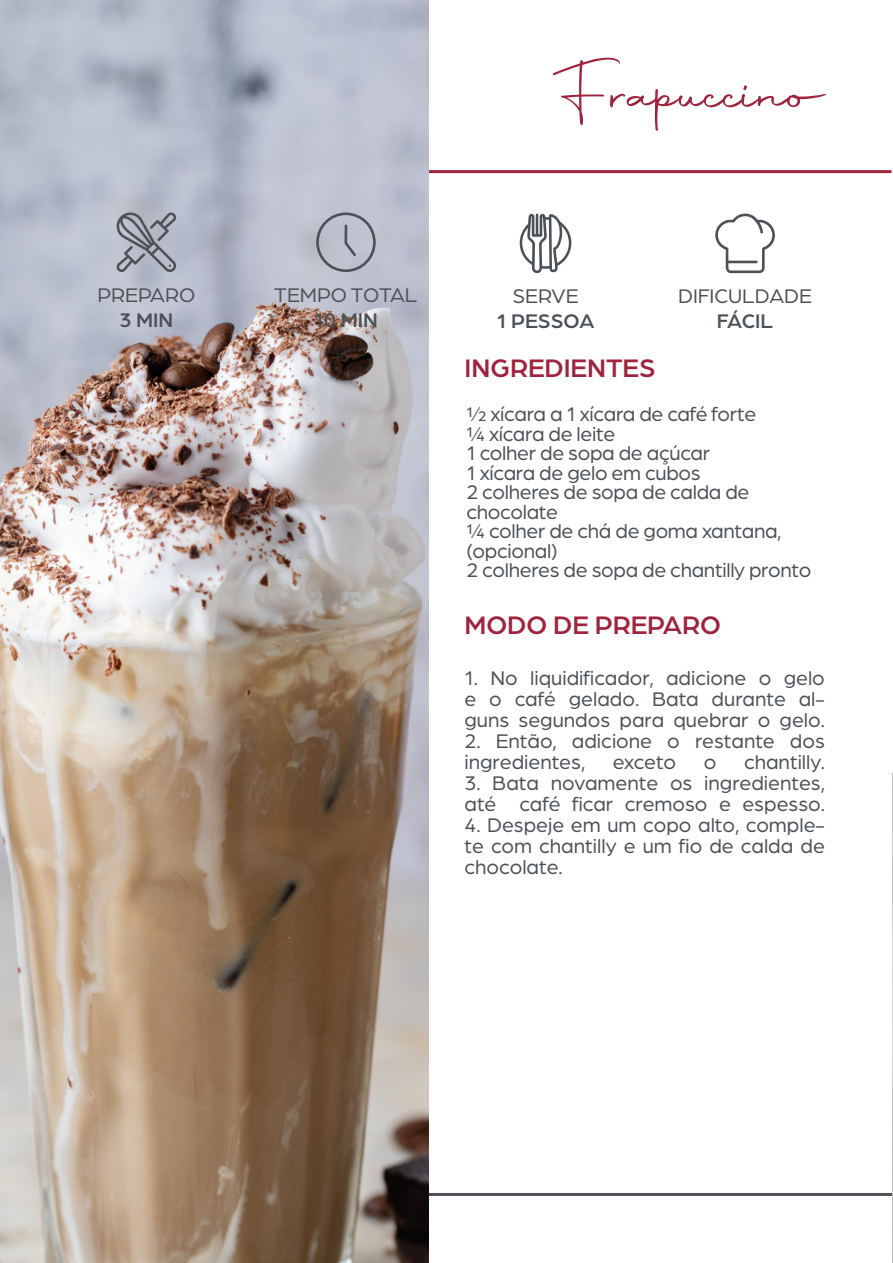
<style>
.page{position:relative;width:893px;height:1263px;background:#fff}
.page>*{position:absolute;margin:0;border:0;box-sizing:border-box;transform-origin:0 0}
.t1{font:66px "Autography";color:#a0233d}
.t2{font:500 27px "Arboria";color:#a0233d}
.t3{font:21px/19.5px "Arboria";letter-spacing:-.005em;color:#4b5156}
.t4{font:500 21px "Arboria";color:#4b5156}
</style>
<div class="page">
<hr style="left:359px;top:1193px;width:533px;height:3px;background:#4b5156">
<hr style="left:2px;top:170px;width:888px;height:3px;background:#a0233d">
<img style="left:0;top:0;width:428px;height:1263px">
<svg style="left:520px;top:214px;width:51px;height:59px"></svg>
<svg style="left:316px;top:212px;width:60px;height:60px;background:#acafbb"></svg>
<svg style="left:715px;top:213px;width:60px;height:60px"></svg>
<svg style="left:116px;top:212px;width:60px;height:61px;background:#989da9"></svg>
<img style="left:892px;top:774px;width:1px;height:489px">
<p class="t3" style="left:97px;top:284px;width:99px">PREPARO</p>
<p class="t4" style="left:119px;top:306px;width:55px">3 MIN</p>
<h1 class="t1" style="left:556px;top:51px;width:272px">Frapuccino</h1>
<p class="t3" style="left:274px;top:284px;width:145px">TEMPO TOTAL</p>
<p class="t4" style="left:314px;top:306px;width:66px">10 MIN</p>
<p class="t3" style="left:512px;top:285px;width:68px">SERVE</p>
<p class="t4" style="left:497px;top:307px;width:99px">1 PESSOA</p>
<p class="t2" style="left:464px;top:350px;width:193px">INGREDIENTES</p>
<p class="t3" style="left:678px;top:285px;width:136px">DIFICULDADE</p>
<p class="t4" style="left:717px;top:307px;width:58px">FÁCIL</p>
<p class="t3" style="left:466px;top:404px;width:346px">½ xícara a 1 xícara de café forte<br>¼ xícara de leite<br>1 colher de sopa de açúcar<br>1 xícara de gelo em cubos<br>2 colheres de sopa de calda de chocolate<br>¼ colher de chá de goma xantana, (opcional)<br>2 colheres de sopa de chantilly pronto</p>
<p class="t2" style="left:464px;top:607px;width:258px">MODO DE PREPARO</p>
<p class="t3" style="left:464px;top:667px;width:362px;line-height:21px;text-align:justify">1. No liquidificador, adicione o gelo e o café gelado. Bata durante al&shy;guns segundos para quebrar o gelo.</p>
<p class="t3" style="left:464px;top:730px;width:362px;line-height:21px">2. Então, adicione o restante dos ingredientes,</p>
<p class="t3" style="left:613px;top:752px;width:65px">exceto</p>
<p class="t3" style="left:704px;top:752px;width:14px">o</p>
<p class="t3" style="left:744px;top:752px;width:83px">chantilly.</p>
<p class="t3" style="left:464px;top:772px;width:362px;line-height:21px">3. Bata novamente os ingredientes, até café ficar cremoso e espesso.</p>
<p class="t3" style="left:464px;top:814px;width:362px;line-height:21px;text-align:justify">4. Despeje em um copo alto, comple&shy;te com chantilly e um fio de calda de chocolate.</p>
</div>
